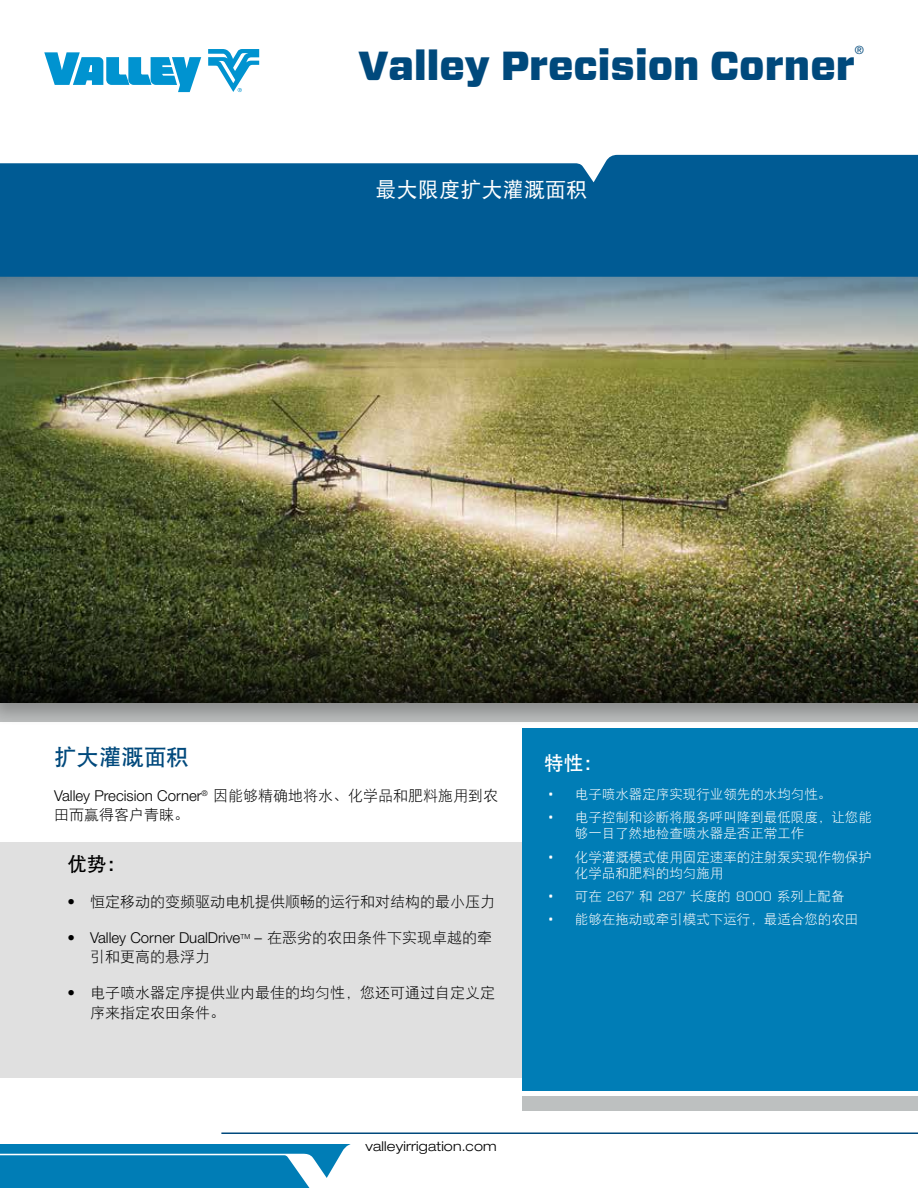
<style>
.page{position:relative;width:918px;height:1188px;background:#fff}
.page>*{position:absolute;margin:0;border:0;box-sizing:border-box;transform-origin:0 0}
.t1{font:900 40.5px "Forza";color:#00497c}
.t2{font:22.5px "DFP Hei W7";color:#00497c}
.t3{font:21px "DFP Hei W5";letter-spacing:.01em;color:#fff}
.t4{font:19.5px "DFP Hei W7";color:#fff}
.t5{font:19.5px "DFP Hei W7";color:#000}
.t6{font:15px/19.5px "DFP Hei W3";color:#000}
.t7{font:300 15px "Helvetica Neue LT Pro";color:#000}
.t8{font:13.5px/16.5px "DFP Hei W3";color:#fff}
.t9{font:300 13.5px "Forza";letter-spacing:-.01em;color:#fff}
.t10{font:300 expanded 13.5px "Helvetica Neue LT Pro";letter-spacing:.01em;color:#000}
.t11{font:11.4px "Helvetica Neue LT Pro";color:#00497c}
.s1{font-family:"DFP Hei W3";font-weight:400}
.s2{font-family:"Helvetica Neue LT Pro";font-weight:300}
.s3{font-family:"Forza";font-weight:300}
</style>
<div class="page">
<div style="left:0;top:843px;width:524px;height:235px;background:#e0e0e0"></div>
<hr style="left:221px;top:1132px;width:697px;height:2px;background:#00497c">
<div style="left:523px;top:1096px;width:395px;height:15px;background:#bdc0c0"></div>
<div style="left:0;top:270px;width:918px;height:458px;background:#000;opacity:.26"></div>
<img style="left:0;top:359px;width:918px;height:257px">
<svg style="left:0;top:1144px;width:351px;height:44px;background:#1f8dbf"></svg>
<div style="left:523px;top:728px;width:395px;height:363px;background:#007db6"></div>
<svg style="left:0;top:616px;width:918px;height:87px;background:#292d18"></svg>
<svg style="left:0;top:277px;width:918px;height:82px;background:#97a2a0"></svg>
<svg style="left:208px;top:49px;width:51px;height:43px"></svg>
<svg style="left:44px;top:52px;width:157px;height:40px"></svg>
<div style="left:0;top:155px;width:918px;height:122px;background:#005b94"></div>
<h1 class="t1" style="left:358px;top:39px;width:498px">Valley Precision Corner</h1>
<p class="t11" style="left:855px;top:43px;width:11px">®</p>
<h3 class="t3" style="left:376px;top:178px;width:213px">最大限度扩大灌溉面积</h3>
<h2 class="t2" style="left:54px;top:745px;width:136px">扩大灌溉面积</h2>
<p class="t7" style="left:54px;top:786px;width:446px">Valley Precision Corner<sup>®</sup> <span class="s1">因能够精确地将水、化学品和肥料施用到农</span></p>
<p class="t6" style="left:54px;top:805px;width:136px">田而赢得客户青睐。</p>
<h3 class="t5" style="left:68px;top:854px;width:60px">优势：</h3>
<p class="t6" style="left:68px;top:892px;width:429px"><span class="s2">•</span> 恒定移动的变频驱动电机提供顺畅的运行和对结构的最小压力</p>
<p class="t7" style="left:68px;top:928px;width:426px">• Valley Corner DualDrive<sup>TM</sup> – <span class="s1">在恶劣的农田条件下实现卓越的牵</span></p>
<p class="t6" style="left:90px;top:947px;width:121px">引和更高的悬浮力</p>
<p class="t6" style="left:90px;top:983px;width:406px;text-indent:-22px"><span class="s2">•</span> 电子喷水器定序提供业内最佳的均匀性，您还可通过自定义定序来指定农田条件。</p>
<h3 class="t4" style="left:544px;top:753px;width:60px">特性：</h3>
<p class="t8" style="left:548px;top:785px;width:285px"><span class="s3">•</span> 电子喷水器定序实现行业领先的水均匀性。</p>
<p class="t8" style="left:575px;top:809px;width:298px;text-indent:-27px"><span class="s3">•</span> 电子控制和诊断将服务呼叫降到最低限度，让您能够一目了然地检查喷水器是否正常工作</p>
<p class="t8" style="left:575px;top:848px;width:298px;text-indent:-27px"><span class="s3">•</span> 化学灌溉模式使用固定速率的注射泵实现作物保护化学品和肥料的均匀施用</p>
<p class="t9" style="left:548px;top:887px;width:298px">• <span class="s1">可在</span> 267’ <span class="s1">和</span> 287’ <span class="s1">长度的</span> 8000 <span class="s1">系列上配备</span></p>
<p class="t8" style="left:548px;top:911px;width:312px"><span class="s3">•</span> 能够在拖动或牵引模式下运行，最适合您的农田</p>
<p class="t10" style="left:366px;top:1138px;width:133px">valleyirrigation.com</p>
</div>
